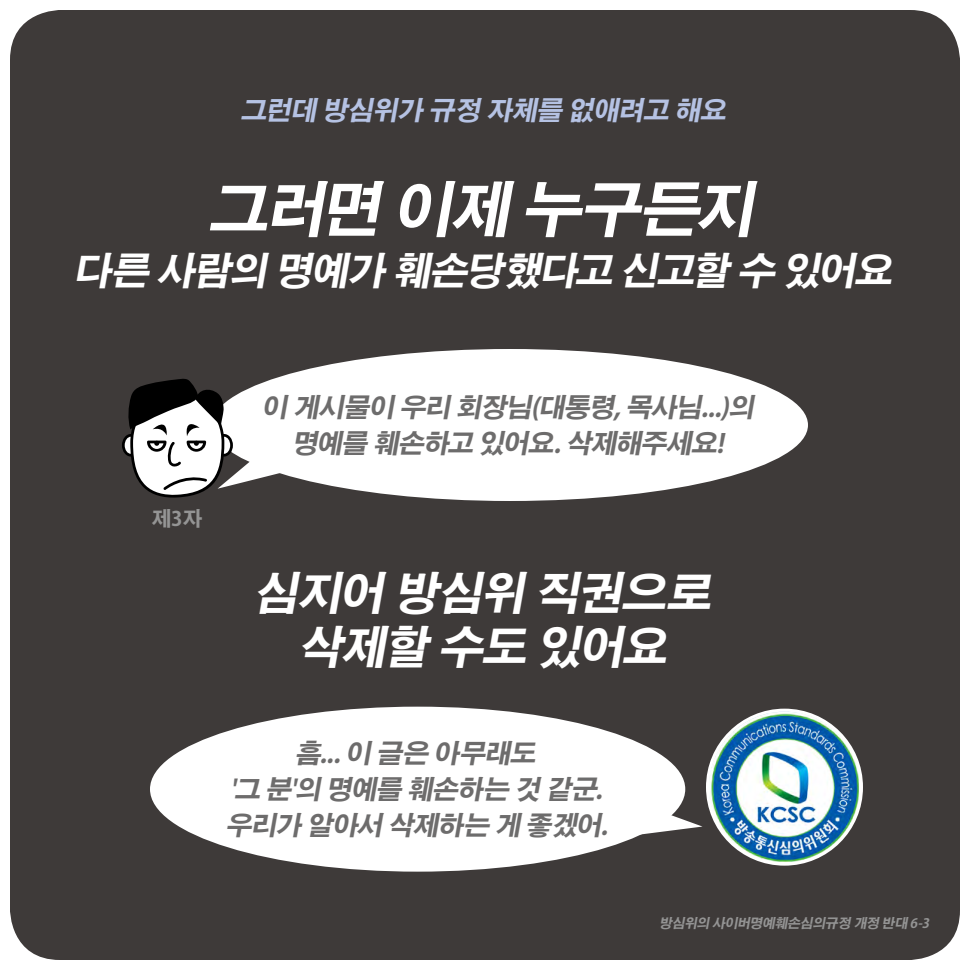
<style>
.page{position:relative;width:970px;height:970px;background:#fff}
.page>*{position:absolute;margin:0;border:0;box-sizing:border-box;transform-origin:0 0}
.t1{font:italic 700 60px "Adobe Gothic Std";color:#fff}
.t2{font:italic 700 45px/54px "Adobe Gothic Std";color:#fff;text-align:center}
.t3{font:italic 700 38px "Adobe Gothic Std";color:#fff}
.t4{font:italic 700 26px/36px "Adobe Gothic Std";color:#6d6c6c;text-align:center}
.t5{font:italic 700 26px "Adobe Gothic Std";color:#b5c2e3}
.t6{font:700 20px "Adobe Gothic Std";color:#949494}
.t7{font:italic 700 13px "Adobe Gothic Std";color:#949494}
</style>
<div class="page">
<div style="left:10px;top:10px;width:950px;height:950px;background:#3e3a39;border-radius:50px"></div>
<svg style="left:630px;top:795px;width:73px;height:45px"></svg>
<div style="left:150px;top:707px;width:535px;height:165px;background:#fff;border-radius:50%"></div>
<img style="left:708px;top:710px;width:154px;height:154px;border-radius:77px">
<div style="left:706px;top:709px;width:157px;height:157px;border:3px solid #fff;border-radius:50%"></div>
<div style="left:212px;top:349px;width:596px;height:152px;background:#fff;border-radius:50%"></div>
<svg style="left:122px;top:378px;width:200px;height:120px"></svg>
<p class="t5" style="left:241px;top:94px;width:493px">그런데 방심위가 규정 자체를 없애려고 해요</p>
<h1 class="t1" style="left:208px;top:174px;width:561px">그러면 이제 누구든지</h1>
<h3 class="t3" style="left:73px;top:248px;width:829px">다른 사람의 명예가 훼손당했다고 신고할 수 있어요</h3>
<p class="t6" style="left:152px;top:507px;width:52px">제3자</p>
<p class="t4" style="left:261px;top:390px;width:500px">이 게시물이 우리 회장님(대통령,목사님...)의 명예를 훼손하고 있어요.삭제해주세요!</p>
<h2 class="t2" style="left:253px;top:568px;width:469px">심지어 방심위 직권으로 삭제할 수도 있어요</h2>
<p class="t4" style="left:225px;top:736px;width:389px">흠...이 글은 아무래도<br>'그 분'의 명예를 훼손하는 것 같군. 우리가 알아서 삭제하는 게 좋겠어.</p>
<p class="t7" style="left:659px;top:916px;width:274px">방심위의 사이버명예훼손심의규정 개정 반대 6-3</p>
</div>
